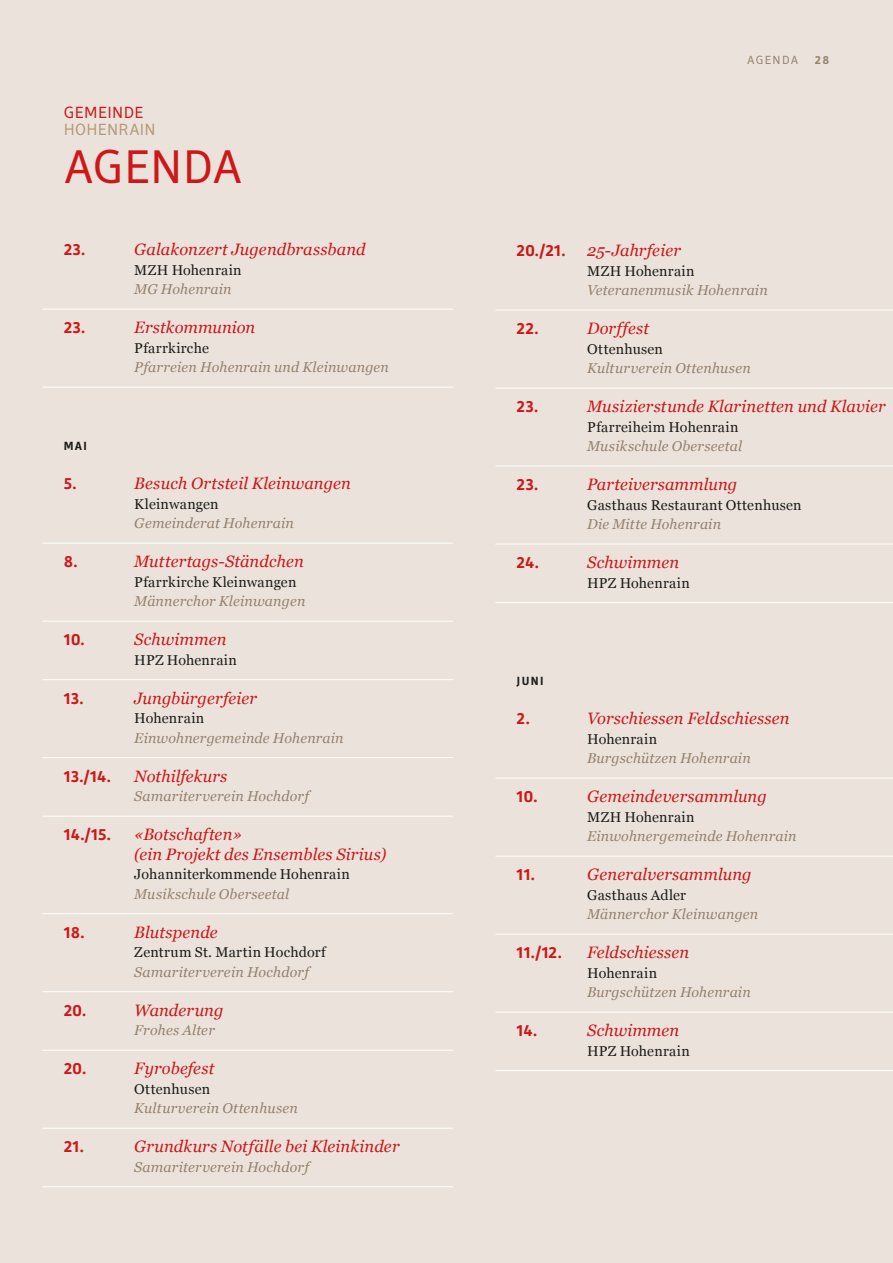
<style>
.page{position:relative;width:893px;height:1263px;background:#ebe3db}
.page>*{position:absolute;margin:0;border:0;box-sizing:border-box;transform-origin:0 0}
.t1{font:48px "Secca Std Demo";letter-spacing:-.01em;color:#cd1719}
.t2{font:italic 16.5px "Georgia";letter-spacing:.005em;color:#cd1719}
.t3{font:700 16.5px "Secca Std Demo";letter-spacing:-.005em;color:#cd1719}
.t4{font:16.5px "Secca Std Demo";letter-spacing:.015em;color:#b59979}
.t5{font:16.5px "Secca Std Demo";letter-spacing:.02em;color:#cd1719}
.t6{font:italic 14.25px "Georgia";letter-spacing:.01em;color:#96826e}
.t7{font:14.25px "Georgia";letter-spacing:.015em;color:#1d1d1b}
.t8{font:700 12px "Secca Std Demo";letter-spacing:.115em;color:#1d1d1b}
.t9{font:12px "Secca Std Demo";letter-spacing:.1em;color:#96826e}
.t10{font:700 12px "Secca Std Demo";color:#96826e}
</style>
<div class="page">
<hr style="left:495px;top:310px;width:398px;height:1px;background:#fff">
<hr style="left:495px;top:388px;width:398px;height:1px;background:#fff">
<hr style="left:495px;top:466px;width:398px;height:1px;background:#fff">
<hr style="left:495px;top:544px;width:398px;height:1px;background:#fff">
<hr style="left:495px;top:602px;width:398px;height:1px;background:#fff">
<hr style="left:495px;top:778px;width:398px;height:1px;background:#fff">
<hr style="left:495px;top:856px;width:398px;height:1px;background:#fff">
<hr style="left:495px;top:934px;width:398px;height:1px;background:#fff">
<hr style="left:495px;top:1012px;width:398px;height:1px;background:#fff">
<hr style="left:495px;top:1070px;width:398px;height:1px;background:#fff">
<hr style="left:43px;top:309px;width:410px;height:1px;background:#fff">
<hr style="left:43px;top:387px;width:410px;height:1px;background:#fff">
<hr style="left:43px;top:543px;width:410px;height:1px;background:#fff">
<hr style="left:43px;top:621px;width:410px;height:1px;background:#fff">
<hr style="left:43px;top:679px;width:410px;height:1px;background:#fff">
<hr style="left:43px;top:757px;width:410px;height:1px;background:#fff">
<hr style="left:43px;top:816px;width:410px;height:1px;background:#fff">
<hr style="left:43px;top:913px;width:410px;height:1px;background:#fff">
<hr style="left:43px;top:991px;width:410px;height:1px;background:#fff">
<hr style="left:43px;top:1050px;width:410px;height:1px;background:#fff">
<hr style="left:43px;top:1128px;width:410px;height:1px;background:#fff">
<hr style="left:43px;top:1186px;width:410px;height:1px;background:#fff">
<p class="t5" style="left:64px;top:103px;width:81px">GEMEINDE</p>
<p class="t4" style="left:64px;top:120px;width:93px">HOHENRAIN</p>
<p class="t1" style="left:64px;top:139px;width:180px">AGENDA</p>
<p class="t3" style="left:64px;top:240px;width:23px">23.</p>
<p class="t2" style="left:134px;top:238px;width:233px">Galakonzert Jugendbrassband</p>
<p class="t7" style="left:134px;top:259px;width:109px">MZH Hohenrain</p>
<p class="t6" style="left:134px;top:279px;width:99px">MG Hohenrain</p>
<p class="t3" style="left:64px;top:318px;width:23px">23.</p>
<p class="t2" style="left:134px;top:316px;width:123px">Erstkommunion</p>
<p class="t7" style="left:134px;top:337px;width:76px">Pfarrkirche</p>
<p class="t6" style="left:134px;top:357px;width:256px">Pfarreien Hohenrain und Kleinwangen</p>
<p class="t8" style="left:64px;top:439px;width:25px">MAI</p>
<p class="t3" style="left:64px;top:474px;width:14px">5.</p>
<p class="t2" style="left:134px;top:472px;width:218px">Besuch Ortsteil Kleinwangen</p>
<p class="t7" style="left:134px;top:493px;width:86px">Kleinwangen</p>
<p class="t6" style="left:134px;top:513px;width:161px">Gemeinderat Hohenrain</p>
<p class="t3" style="left:64px;top:552px;width:15px">8.</p>
<p class="t2" style="left:134px;top:550px;width:171px">Muttertags-Ständchen</p>
<p class="t7" style="left:134px;top:571px;width:164px">Pfarrkirche Kleinwangen</p>
<p class="t6" style="left:134px;top:591px;width:173px">Männerchor Kleinwangen</p>
<p class="t3" style="left:64px;top:630px;width:22px">10.</p>
<p class="t2" style="left:134px;top:628px;width:94px">Schwimmen</p>
<p class="t7" style="left:134px;top:649px;width:104px">HPZ Hohenrain</p>
<p class="t3" style="left:64px;top:689px;width:21px">13.</p>
<p class="t2" style="left:134px;top:686px;width:124px">Jungbürgerfeier</p>
<p class="t7" style="left:134px;top:708px;width:72px">Hohenrain</p>
<p class="t6" style="left:134px;top:727px;width:211px">Einwohnergemeinde Hohenrain</p>
<p class="t3" style="left:64px;top:767px;width:49px">13./14.</p>
<p class="t2" style="left:134px;top:764px;width:94px">Nothilfekurs</p>
<p class="t6" style="left:134px;top:786px;width:176px">Samariterverein Hochdorf</p>
<p class="t3" style="left:64px;top:825px;width:49px">14./15.</p>
<p class="t2" style="left:134px;top:823px;width:109px">«Botschaften»</p>
<p class="t2" style="left:134px;top:842px;width:253px">(ein Projekt des Ensembles Sirius)</p>
<p class="t7" style="left:134px;top:864px;width:217px">Johanniterkommende Hohenrain</p>
<p class="t6" style="left:134px;top:883px;width:156px">Musikschule Oberseetal</p>
<p class="t3" style="left:64px;top:923px;width:22px">18.</p>
<p class="t2" style="left:134px;top:920px;width:85px">Blutspende</p>
<p class="t7" style="left:134px;top:942px;width:193px">Zentrum St. Martin Hochdorf</p>
<p class="t6" style="left:134px;top:961px;width:176px">Samariterverein Hochdorf</p>
<p class="t3" style="left:64px;top:1001px;width:24px">20.</p>
<p class="t2" style="left:134px;top:998px;width:91px">Wanderung</p>
<p class="t6" style="left:134px;top:1020px;width:82px">Frohes Alter</p>
<p class="t3" style="left:64px;top:1059px;width:24px">20.</p>
<p class="t2" style="left:134px;top:1057px;width:82px">Fyrobefest</p>
<p class="t7" style="left:134px;top:1078px;width:77px">Ottenhusen</p>
<p class="t6" style="left:134px;top:1098px;width:165px">Kulturverein Ottenhusen</p>
<p class="t3" style="left:64px;top:1137px;width:22px">21.</p>
<p class="t2" style="left:134px;top:1135px;width:267px">Grundkurs Notfälle bei Kleinkinder</p>
<p class="t6" style="left:134px;top:1156px;width:176px">Samariterverein Hochdorf</p>
<p class="t9" style="left:747px;top:53px;width:53px">AGENDA</p>
<p class="t10" style="left:815px;top:53px;width:16px">28</p>
<p class="t3" style="left:517px;top:241px;width:50px">20./21.</p>
<p class="t2" style="left:587px;top:238px;width:95px">25-Jahrfeier</p>
<p class="t7" style="left:587px;top:260px;width:109px">MZH Hohenrain</p>
<p class="t6" style="left:587px;top:280px;width:182px">Veteranenmusik Hohenrain</p>
<p class="t3" style="left:517px;top:319px;width:23px">22.</p>
<p class="t2" style="left:587px;top:316px;width:63px">Dorffest</p>
<p class="t7" style="left:587px;top:338px;width:77px">Ottenhusen</p>
<p class="t6" style="left:587px;top:358px;width:165px">Kulturverein Ottenhusen</p>
<p class="t3" style="left:517px;top:397px;width:23px">23.</p>
<p class="t2" style="left:587px;top:394px;width:300px">Musizierstunde Klarinetten und Klavier</p>
<p class="t7" style="left:587px;top:416px;width:153px">Pfarreiheim Hohenrain</p>
<p class="t6" style="left:587px;top:436px;width:156px">Musikschule Oberseetal</p>
<p class="t3" style="left:517px;top:475px;width:23px">23.</p>
<p class="t2" style="left:587px;top:472px;width:152px">Parteiversammlung</p>
<p class="t7" style="left:587px;top:494px;width:216px">Gasthaus Restaurant Ottenhusen</p>
<p class="t6" style="left:587px;top:514px;width:135px">Die Mitte Hohenrain</p>
<p class="t3" style="left:517px;top:553px;width:24px">24.</p>
<p class="t2" style="left:587px;top:550px;width:94px">Schwimmen</p>
<p class="t7" style="left:587px;top:572px;width:104px">HPZ Hohenrain</p>
<p class="t8" style="left:517px;top:674px;width:28px">JUNI</p>
<p class="t3" style="left:517px;top:709px;width:15px">2.</p>
<p class="t2" style="left:587px;top:706px;width:204px">Vorschiessen Feldschiessen</p>
<p class="t7" style="left:587px;top:728px;width:72px">Hohenrain</p>
<p class="t6" style="left:587px;top:748px;width:165px">Burgschützen Hohenrain</p>
<p class="t3" style="left:517px;top:787px;width:22px">10.</p>
<p class="t2" style="left:587px;top:784px;width:181px">Gemeindeversammlung</p>
<p class="t7" style="left:587px;top:806px;width:109px">MZH Hohenrain</p>
<p class="t6" style="left:587px;top:826px;width:211px">Einwohnergemeinde Hohenrain</p>
<p class="t3" style="left:517px;top:865px;width:20px">11.</p>
<p class="t2" style="left:587px;top:862px;width:166px">Generalversammlung</p>
<p class="t7" style="left:587px;top:884px;width:100px">Gasthaus Adler</p>
<p class="t6" style="left:587px;top:904px;width:173px">Männerchor Kleinwangen</p>
<p class="t3" style="left:517px;top:943px;width:47px">11./12.</p>
<p class="t2" style="left:587px;top:940px;width:104px">Feldschiessen</p>
<p class="t7" style="left:587px;top:962px;width:72px">Hohenrain</p>
<p class="t6" style="left:587px;top:982px;width:165px">Burgschützen Hohenrain</p>
<p class="t3" style="left:517px;top:1021px;width:22px">14.</p>
<p class="t2" style="left:587px;top:1018px;width:94px">Schwimmen</p>
<p class="t7" style="left:587px;top:1040px;width:104px">HPZ Hohenrain</p>
</div>
